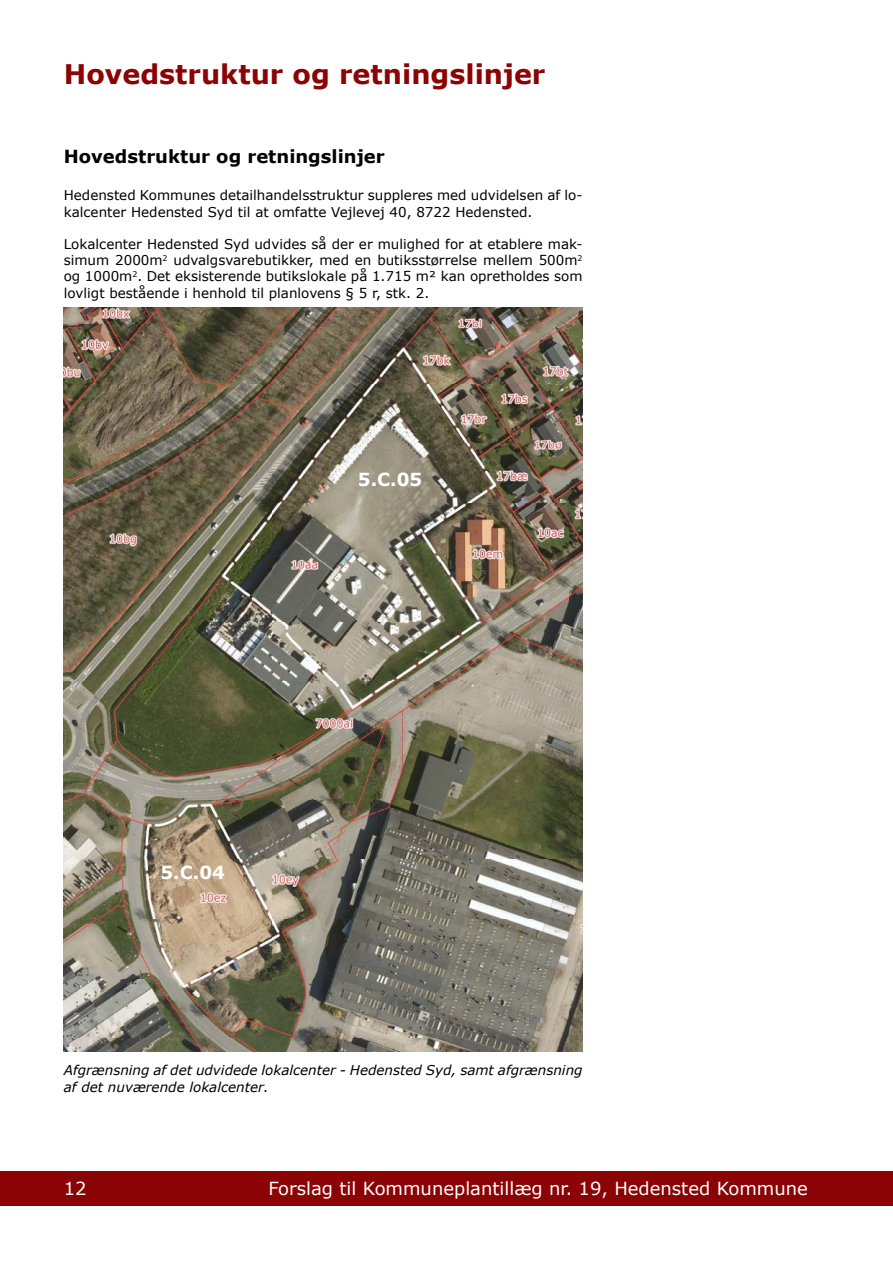
<style>
.page{position:relative;width:893px;height:1263px;background:#fff}
.page>*{position:absolute;margin:0;border:0;box-sizing:border-box;transform-origin:0 0}
.t1{font:700 27px "Verdana";color:#8b0304}
.t2{font:18px "Verdana";color:#fff}
.t3{font:700 18px "Verdana";color:#000}
.t4{font:700 18px "Verdana";color:#fff}
.t5{font:13.5px/16.2px "Verdana";color:#000}
.t6{font:italic 13.5px/16.2px "Verdana";color:#000}
</style>
<div class="page">
<div style="left:0;top:1171px;width:893px;height:34px;background:#8b0304"></div>
<img style="left:64px;top:307px;width:519px;height:745px">
<h1 class="t1" style="left:64px;top:55px;width:483px">Hovedstruktur og retningslinjer</h1>
<h2 class="t3" style="left:64px;top:143px;width:323px">Hovedstruktur og retningslinjer</h2>
<p class="t5" style="left:64px;top:187px;width:520px">Hedensted Kommunes detailhandelsstruktur suppleres med udvidelsen af lo&shy;kalcenter Hedensted Syd til at omfatte Vejlevej 40, 8722 Hedensted.</p>
<p class="t5" style="left:64px;top:236px;width:520px;text-align:justify">Lokalcenter Hedensted Syd udvides så der er mulighed for at etablere mak&shy;simum 2000m<sup>2</sup> udvalgsvarebutikker, med en butiksstørrelse mellem 500m<sup>2 </sup>og 1000m<sup>2</sup>. Det eksisterende butikslokale på 1.715 m² kan opretholdes som lovligt bestående i henhold til planlovens § 5 r, stk. 2.</p>
<h2 class="t4" style="left:358px;top:467px;width:66px">5.C.05</h2>
<h2 class="t4" style="left:161px;top:859px;width:66px">5.C.04</h2>
<p class="t6" style="left:64px;top:1062px;width:520px">Afgrænsning af det udvidede lokalcenter - Hedensted Syd, samt afgrænsning af det nuværende lokalcenter.</p>
<h2 class="t2" style="left:64px;top:1176px;width:24px">12</h2>
<h2 class="t2" style="left:268px;top:1176px;width:541px">Forslag til Kommuneplantillæg nr. 19, Hedensted Kommune</h2>
</div>
